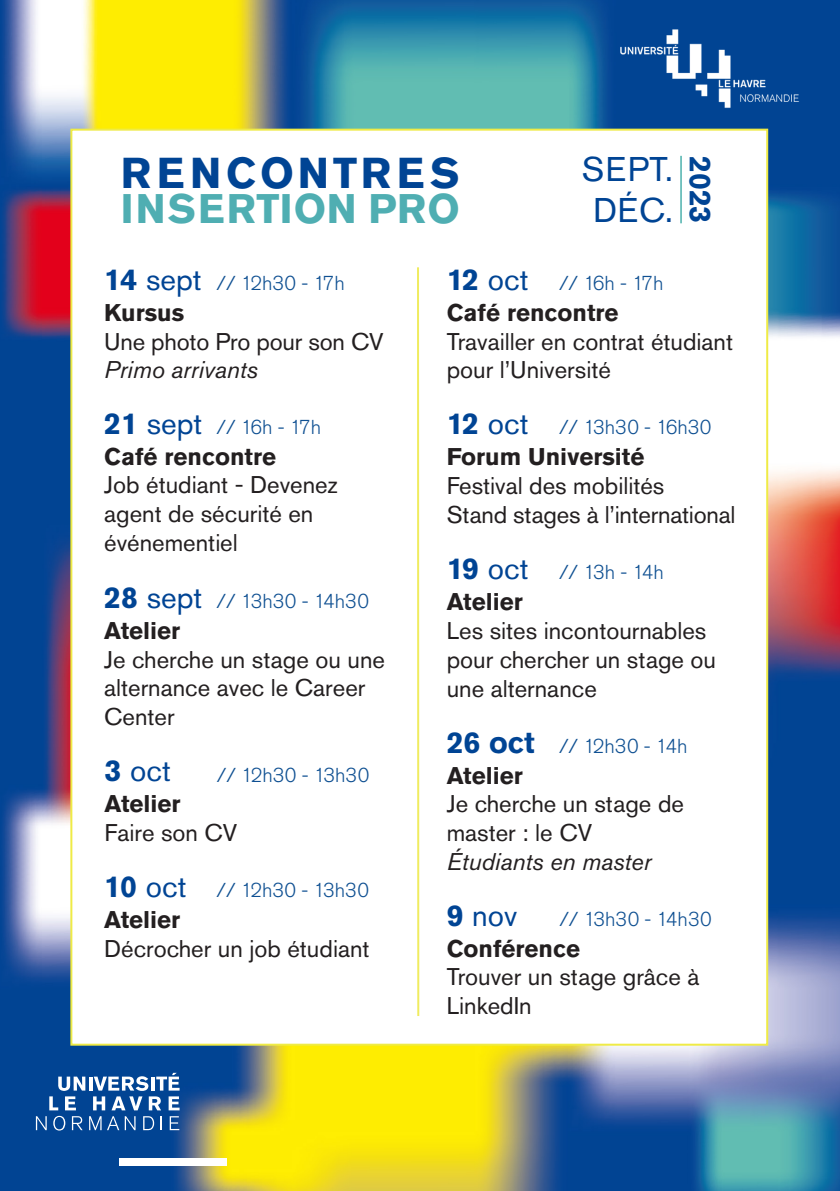
<style>
.page{position:relative;width:840px;height:1191px;background:#fff}
.page>*{position:absolute;margin:0;border:0;box-sizing:border-box;transform-origin:0 0}
.t1{font:700 42.8px "Akzidenz Grotesk Pro";letter-spacing:.11em;color:#004494}
.t2{font:700 41px "Akzidenz Grotesk Pro";letter-spacing:.03em;color:#4faeb2}
.t3{font:34px "Akzidenz Grotesk Pro";letter-spacing:.03em;color:#004494}
.t4{font:30px "Akzidenz Grotesk Pro";color:#004494}
.t5{font:700 30px "Akzidenz Grotesk Pro";color:#004494}
.t6{font:24px/28.8px "Akzidenz Grotesk Pro";color:#231f20}
.t7{font:700 24px "Akzidenz Grotesk Pro";color:#231f20}
.t8{font:italic 24px "Akzidenz Grotesk Pro";color:#231f20}
.t9{font:300 20px "Akzidenz Grotesk Pro";color:#0f5092}
.s1{font-weight:700}
</style>
<div class="page">
<img style="left:0;top:0;width:839px;height:1191px">
<img style="left:620px;top:25px;width:183px;height:87px">
<svg style="left:36px;top:1072px;width:143px;height:58px"></svg>
<div style="left:119px;top:1158px;width:107px;height:8px;background:#fff"></div>
<div style="left:70px;top:129px;width:697px;height:916px;background:#fff;border:2px solid #efeb46"></div>
<hr style="left:679px;top:156px;width:2px;height:67px;background:#58b6b2">
<hr style="left:417px;top:267px;width:2px;height:749px;background:#f0ec60">
<p class="t3" style="left:581px;top:147px;width:93px">SEPT.</p>
<p class="t3" style="left:592px;top:188px;width:81px">DÉC.</p>
<p class="t1" style="left:121px;top:145px;width:340px">RENCONTRES</p>
<p class="t5" style="left:719px;top:156px;width:69px;rotate:90deg">2023</p>
<p class="t2" style="left:121px;top:182px;width:340px">INSERTION PRO</p>
<p class="t4" style="left:104px;top:260px;width:99px"><span class="s1">14</span> sept</p>
<p class="t9" style="left:216px;top:270px;width:130px">// 12h30 - 17h</p>
<p class="t7" style="left:104px;top:297px;width:81px">Kursus</p>
<p class="t6" style="left:104px;top:327px;width:281px">Une photo Pro pour son CV</p>
<p class="t8" style="left:104px;top:354px;width:155px">Primo arrivants</p>
<p class="t4" style="left:104px;top:403px;width:100px"><span class="s1">21</span> sept</p>
<p class="t9" style="left:216px;top:414px;width:106px">// 16h - 17h</p>
<p class="t7" style="left:104px;top:440px;width:173px">Café rencontre</p>
<p class="t6" style="left:104px;top:470px;width:235px">Job étudiant - Devenez agent de sécurité en événementiel</p>
<p class="t4" style="left:104px;top:578px;width:100px"><span class="s1">28</span> sept</p>
<p class="t9" style="left:216px;top:588px;width:154px">// 13h30 - 14h30</p>
<p class="t7" style="left:104px;top:615px;width:78px">Atelier</p>
<p class="t6" style="left:104px;top:645px;width:282px">Je cherche un stage ou une alternance avec le Career<br>Center</p>
<p class="t4" style="left:104px;top:751px;width:68px"><span class="s1">3</span> oct</p>
<p class="t9" style="left:217px;top:761px;width:154px">// 12h30 - 13h30</p>
<p class="t7" style="left:104px;top:788px;width:78px">Atelier</p>
<p class="t6" style="left:104px;top:818px;width:134px">Faire son CV</p>
<p class="t4" style="left:104px;top:867px;width:84px"><span class="s1">10</span> oct</p>
<p class="t9" style="left:216px;top:877px;width:154px">// 12h30 - 13h30</p>
<p class="t7" style="left:104px;top:904px;width:78px">Atelier</p>
<p class="t6" style="left:104px;top:934px;width:267px">Décrocher un job étudiant</p>
<p class="t4" style="left:446px;top:260px;width:83px"><span class="s1">12</span> oct</p>
<p class="t7" style="left:446px;top:297px;width:173px">Café rencontre</p>
<p class="t6" style="left:446px;top:327px;width:288px">Travailler en contrat étudiant pour l’Université</p>
<p class="t9" style="left:558px;top:270px;width:106px">// 16h - 17h</p>
<p class="t4" style="left:446px;top:404px;width:83px"><span class="s1">12</span> oct</p>
<p class="t9" style="left:558px;top:414px;width:154px">// 13h30 - 16h30</p>
<p class="t7" style="left:446px;top:441px;width:199px">Forum Université</p>
<p class="t6" style="left:446px;top:471px;width:219px">Festival des mobilités</p>
<p class="t6" style="left:446px;top:500px;width:290px">Stand stages à l’international</p>
<p class="t4" style="left:446px;top:549px;width:83px"><span class="s1">19</span> oct</p>
<p class="t9" style="left:558px;top:559px;width:106px">// 13h - 14h</p>
<p class="t7" style="left:446px;top:586px;width:78px">Atelier</p>
<p class="t6" style="left:446px;top:616px;width:271px">Les sites incontournables pour chercher un stage ou une alternance</p>
<p class="t5" style="left:446px;top:722px;width:90px">26 oct</p>
<p class="t9" style="left:558px;top:732px;width:130px">// 12h30 - 14h</p>
<p class="t7" style="left:446px;top:759px;width:78px">Atelier</p>
<p class="t6" style="left:446px;top:789px;width:239px">Je cherche un stage de master : le CV</p>
<p class="t8" style="left:446px;top:846px;width:206px">Étudiants en master</p>
<p class="t4" style="left:446px;top:895px;width:72px"><span class="s1">9</span> nov</p>
<p class="t7" style="left:446px;top:932px;width:135px">Conférence</p>
<p class="t6" style="left:446px;top:962px;width:254px">Trouver un stage grâce à<br>LinkedIn</p>
<p class="t9" style="left:559px;top:905px;width:154px">// 13h30 - 14h30</p>
</div>
